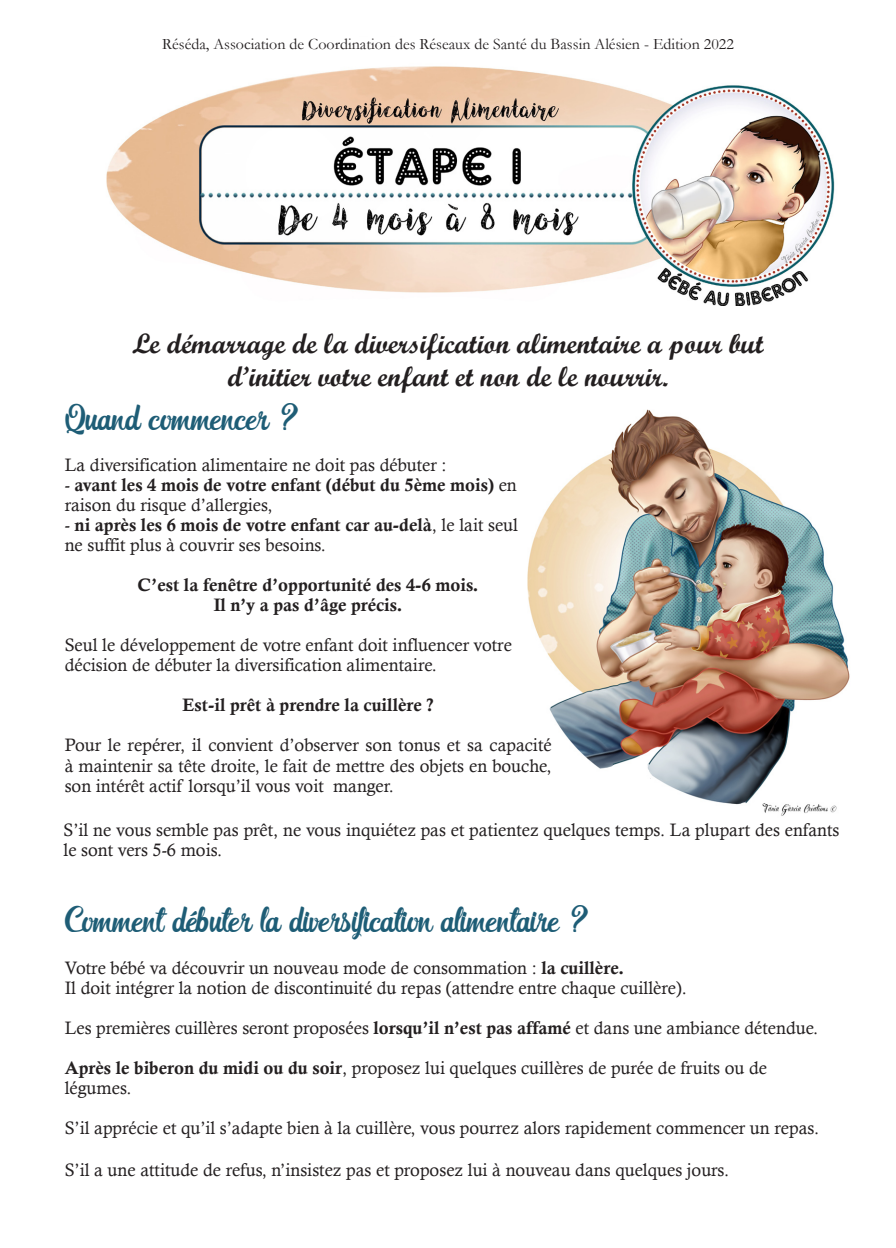
<style>
.page{position:relative;width:896px;height:1248px;background:#fff}
.page>*{position:absolute;margin:0;border:0;box-sizing:border-box;transform-origin:0 0}
.t1{font:48px "Blanche de la Fontaine";color:#1e5d76}
.t2{font:28px "Script MT Bold";color:#231f20}
.t3{font:18px/20px "Calisto";color:#231f20}
.t4{font:18px/20px "Calis MT Bol";color:#231f20}
.t5{font:16px "Garamond";color:#231f20}
.s1{font-family:"Calisto"}
.s2{font-family:"Calis MT Bol"}
</style>
<div class="page">
<img style="left:106px;top:66px;width:729px;height:240px">
<img style="left:527px;top:409px;width:323px;height:407px">
<p class="t5" style="left:162px;top:33px;width:573px">Réséda, Association de Coordination des Réseaux de Santé du Bassin Alésien - Edition 2022</p>
<p class="t2" style="left:132px;top:326px;width:633px">Le démarrage de la diversification alimentaire a pour but</p>
<p class="t2" style="left:228px;top:359px;width:442px">d’initier votre enfant et non de le nourrir.</p>
<p class="t1" style="left:65px;top:386px;width:237px">Quand commencer ?</p>
<p class="t3" style="left:65px;top:455px;width:383px">La diversification alimentaire ne doit pas débuter :</p>
<p class="t4" style="left:65px;top:475px;width:454px"><span class="s1">-</span> avant les 4 mois de votre enfant (début du 5ème mois) <span class="s1">en raison du risque d’allergies,</span></p>
<p class="t3" style="left:65px;top:515px;width:455px">- <span class="s2">ni après les 6 mois de votre enfant car au-delà</span>, le lait seul ne suffit plus à couvrir ses besoins.</p>
<p class="t4" style="left:138px;top:575px;width:343px">C’est la fenêtre d’opportunité des 4-6 mois.</p>
<p class="t4" style="left:214px;top:595px;width:190px">Il n’y a pas d’âge précis.</p>
<p class="t3" style="left:65px;top:635px;width:449px">Seul le développement de votre enfant doit influencer votre décision de débuter la diversification alimentaire.</p>
<p class="t4" style="left:183px;top:695px;width:253px">Est-il prêt à prendre la cuillère ?</p>
<p class="t3" style="left:65px;top:735px;width:488px;text-align:justify">Pour le repérer, il convient d’observer son tonus et sa capacité à maintenir sa tête droite, le fait de mettre des objets en bouche, son intérêt actif lorsqu’il vous voit manger.</p>
<p class="t3" style="left:64px;top:819px;width:777px">S’il ne vous semble pas prêt, ne vous inquiétez pas et patientez quelques temps. La plupart des enfants le sont vers 5-6 mois.</p>
<p class="t1" style="left:65px;top:889px;width:527px">Comment débuter la diversification alimentaire ?</p>
<p class="t3" style="left:65px;top:957px;width:561px">Votre bébé va découvrir un nouveau mode de consommation : <span class="s2">la cuillère.</span></p>
<p class="t3" style="left:65px;top:977px;width:624px">Il doit intégrer la notion de discontinuité du repas (attendre entre chaque cuillère).</p>
<p class="t3" style="left:65px;top:1017px;width:755px">Les premières cuillères seront proposées <span class="s2">lorsqu’il n’est pas affamé</span> et dans une ambiance détendue.</p>
<p class="t3" style="left:65px;top:1057px;width:704px"><span class="s2">Après le biberon du midi ou du soir</span>, proposez lui quelques cuillères de purée de fruits ou de</p>
<p class="t3" style="left:65px;top:1077px;width:68px">légumes.</p>
<p class="t3" style="left:65px;top:1117px;width:756px">S’il apprécie et qu’il s’adapte bien à la cuillère, vous pourrez alors rapidement commencer un repas.</p>
<p class="t3" style="left:65px;top:1159px;width:666px">S’il a une attitude de refus, n’insistez pas et proposez lui à nouveau dans quelques jours.</p>
</div>
